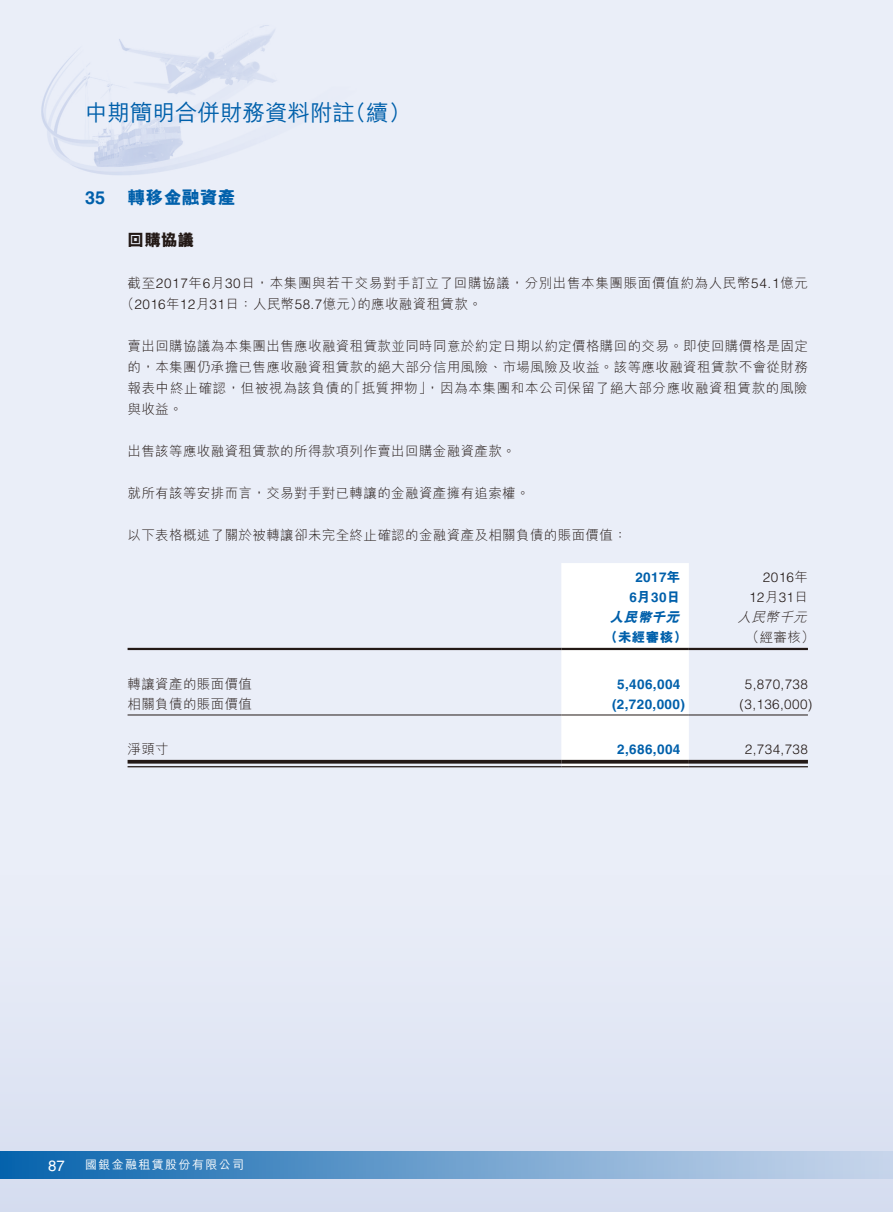
<style>
.page{position:relative;width:893px;height:1212px;background:#eaeef8}
.page>*{position:absolute;margin:0;border:0;box-sizing:border-box;transform-origin:0 0}
.t1{font:500 22.5px "M Hei HK";color:#0060ab}
.t2{font:800 18px "M Hei HK";letter-spacing:.005em;color:#0060ab}
.t3{font:700 18px "Helvetica LT Std";color:#0060ab}
.t4{font:800 16.5px "M Hei HK";color:#231916}
.t5{font:15px "Helvetica LT Std";color:#fff}
.t6{font:300 13.5px/21px "M Hei HK";letter-spacing:.03em;color:#231916;text-align:right}
.t7{font:300 13.5px/21px "M Hei HK";letter-spacing:.05em;color:#231916}
.t8{font:300 13.5px/20.2px "Helvetica LT Std";letter-spacing:.03em;color:#231916;text-align:right}
.t9{font:700 13.5px/20.2px "Helvetica LT Std";letter-spacing:.03em;color:#0060ab;text-align:center}
.t10{font:800 13.5px "M Hei HK";color:#0060ab}
.t11{font:italic 300 13.5px "M Hei HK";color:#231916}
.t12{font:italic 800 13.5px "M Hei HK";color:#0060ab}
.t13{font:500 12px "M Hei HK";letter-spacing:.115em;color:#fff}
.s1{font-family:"Helvetica LT Std"}
.s2{font-family:"M Hei HK"}
.s3{font-family:"M Hei HK";font-weight:800}
</style>
<div class="page">
<div style="left:0;top:873px;width:893px;height:339px;background:#e2e7f4"></div>
<div style="left:0;top:1151px;width:893px;height:27px;background:linear-gradient(to right,#0a65ae,#cfdaed)"></div>
<img style="left:41px;top:25px;width:235px;height:150px">
<div style="left:561px;top:563px;width:128px;height:203px;background:#fff"></div>
<hr style="left:128px;top:648px;width:433px;height:2px;background:#231916">
<hr style="left:561px;top:648px;width:128px;height:2px;background:#231916">
<hr style="left:689px;top:648px;width:119px;height:2px;background:#231916">
<hr style="left:128px;top:715px;width:433px;height:1px;background:#231916">
<hr style="left:561px;top:715px;width:128px;height:1px;background:#231916">
<hr style="left:689px;top:715px;width:119px;height:1px;background:#231916">
<svg style="left:128px;top:760px;width:433px;height:4px;background:#352d2b"></svg>
<hr style="left:128px;top:766px;width:433px;height:1px;background:#231916">
<svg style="left:561px;top:760px;width:128px;height:4px"></svg>
<hr style="left:561px;top:766px;width:128px;height:1px;background:#231916">
<svg style="left:689px;top:760px;width:119px;height:4px"></svg>
<hr style="left:689px;top:766px;width:119px;height:1px;background:#231916">
<h1 class="t1" style="left:85px;top:96px;width:271px">中期簡明合併財務資料附註</h1>
<h1 class="t1" style="left:344px;top:96px;width:69px">（續(</h1>
<h2 class="t3" style="left:85px;top:187px;width:22px">35</h2>
<h2 class="t2" style="left:128px;top:189px;width:110px">轉移金融資產</h2>
<p class="t4" style="left:128px;top:232px;width:68px">回購協議</p>
<p class="t7" style="left:357px;top:273px;width:452px;text-indent:-230px">截至<span class="s1">2017</span>年<span class="s1">6</span>月<span class="s1">30</span>日，本集團與若干交易對手訂立了回購協議，分別出售本集團賬面價值約為人民幣<span class="s1">54.1</span>億元的應收融資租賃款。</p>
<p class="t8" style="left:121px;top:294px;width:244px"><span class="s2">（</span>2016<span class="s2">年</span>12<span class="s2">月</span>31<span class="s2">日：人民幣</span>58.7<span class="s2">億元）</span></p>
<p class="t6" style="left:128px;top:336px;width:682px">賣出回購協議為本集團出售應收融資租賃款並同時同意於約定日期以約定價格購回的交易。即使回購價格是固定的，本集團仍承擔已售應收融資租賃款的絕大部分信用風險、市場風險及收益。該等應收融資租賃款不會從財務「抵質押物 ，」因為本集團和本公司保留了絕大部分應收融資租賃款的風險</p>
<p class="t7" style="left:128px;top:378px;width:227px">報表中終止確認，但被視為該負債的與收益。</p>
<p class="t6" style="left:128px;top:441px;width:390px">出售該等應收融資租賃款的所得款項列作賣出回購金融資產款。</p>
<p class="t6" style="left:128px;top:483px;width:404px">就所有該等安排而言，交易對手對已轉讓的金融資產擁有追索權。</p>
<p class="t6" style="left:128px;top:525px;width:501px">以下表格概述了關於被轉讓卻未完全終止確認的金融資產及相關負債的賬面價值：</p>
<p class="t9" style="left:629px;top:566px;width:53px">2017<span class="s3">年<br>月</span>6 30<span class="s3">日</span></p>
<p class="t8" style="left:749px;top:566px;width:60px">2016<span class="s2">年<br></span>12<span class="s2">月</span>31<span class="s2">日</span></p>
<p class="t11" style="left:737px;top:610px;width:74px">人民幣千元</p>
<p class="t12" style="left:610px;top:610px;width:74px">人民幣千元</p>
<p class="t10" style="left:604px;top:631px;width:84px">（未經審核）</p>
<p class="t6" style="left:746px;top:627px;width:70px">（經審核(</p>
<p class="t6" style="left:128px;top:673px;width:126px">轉讓資產的賬面價值</p>
<p class="t9" style="left:617px;top:674px;width:65px">5,406,004</p>
<p class="t8" style="left:745px;top:674px;width:65px">5,870,738</p>
<p class="t6" style="left:128px;top:693px;width:126px">相關負債的賬面價值</p>
<p class="t9" style="left:612px;top:694px;width:74px">)2,720,000(</p>
<p class="t8" style="left:740px;top:694px;width:74px">)3,136,000(</p>
<p class="t6" style="left:128px;top:738px;width:43px">淨頭寸</p>
<p class="t9" style="left:617px;top:739px;width:65px">2,686,004</p>
<p class="t8" style="left:745px;top:739px;width:65px">2,734,738</p>
<p class="t5" style="left:48px;top:1156px;width:18px">87</p>
<p class="t13" style="left:85px;top:1156px;width:161px">國銀金融租賃股份有限公司</p>
</div>
